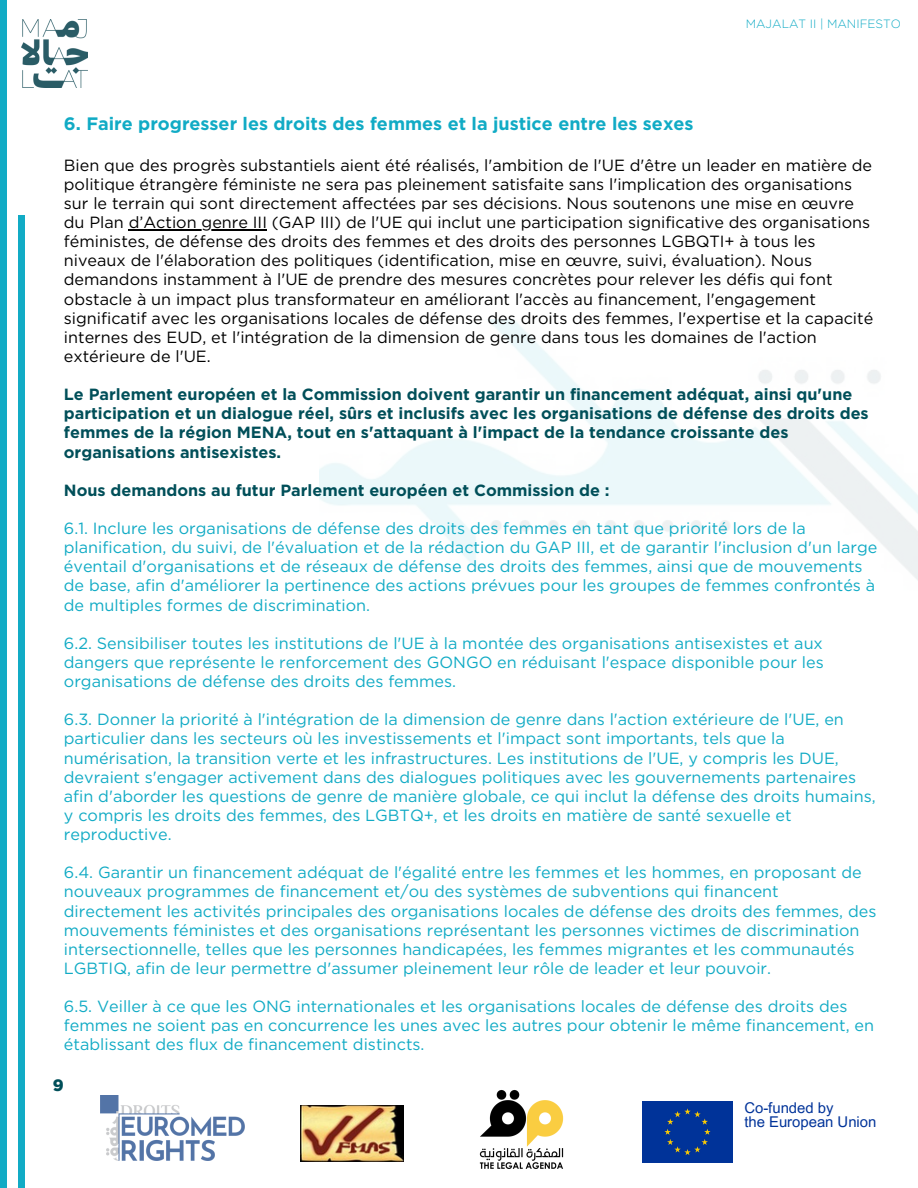
<style>
.page{position:relative;width:918px;height:1188px;background:#fff}
.page>*{position:absolute;margin:0;border:0;box-sizing:border-box;transform-origin:0 0}
.t1{font:700 18px "Gotham";color:#11abc5}
.t2{font:900 16.5px "Gotham";color:#004f59}
.t3{font:16.2px/19.2px "Gotham";color:#11abc5}
.t4{font:16.2px/19.2px "Gotham";color:#000}
.t5{font:700 16.2px/19.2px "Gotham";color:#004f59}
.t6{font:14.85px/14px "Arial MT Pro";color:#039}
.t7{font:300 12px "Gotham";color:#11abc5}
</style>
<div class="page">
<img style="left:22px;top:19px;width:66px;height:69px">
<div style="left:18px;top:216px;width:7px;height:972px;background:#11abc5"></div>
<div style="left:0;top:0;width:7px;height:1188px;background:#11abc5"></div>
<img style="left:100px;top:1095px;width:144px;height:65px">
<img style="left:301px;top:1105px;width:102px;height:56px">
<img style="left:479px;top:1090px;width:85px;height:79px">
<div style="left:643px;top:1101px;width:90px;height:61px;background:#039"></div>
<hr style="left:129px;top:229px;width:138px;height:1px;background:#000">
<p class="t7" style="left:746px;top:16px;width:157px">MAJALAT II | MANIFESTO</p>
<h2 class="t1" style="left:64px;top:113px;width:631px">6. Faire progresser les droits des femmes et la justice entre les sexes</h2>
<h3 class="t4" style="left:64px;top:155px;width:810px">Bien que des progrès substantiels aient été réalisés, l'ambition de l'UE d'être un leader en matière de politique étrangère féministe ne sera pas pleinement satisfaite sans l'implication des organisations sur le terrain qui sont directement affectées par ses décisions. Nous soutenons une mise en œuvre du Plan d’Action genre III (GAP III) de l'UE qui inclut une participation significative des organisations</h3>
<h3 class="t4" style="left:64px;top:232px;width:811px">féministes, de défense des droits des femmes et des droits des personnes LGBQTI+ à tous les niveaux de l'élaboration des politiques (identification, mise en œuvre, suivi, évaluation). Nous demandons instamment à l'UE de prendre des mesures concrètes pour relever les défis qui font obstacle à un impact plus transformateur en améliorant l'accès au financement, l'engagement significatif avec les organisations locales de défense des droits des femmes, l'expertise et la capacité internes des EUD, et l'intégration de la dimension de genre dans tous les domaines de l'action extérieure de l'UE.</h3>
<h3 class="t5" style="left:64px;top:385px;width:806px">Le Parlement européen et la Commission doivent garantir un financement adéquat, ainsi qu'une participation et un dialogue réel, sûrs et inclusifs avec les organisations de défense des droits des femmes de la région MENA, tout en s'attaquant à l'impact de la tendance croissante des organisations antisexistes.</h3>
<h3 class="t5" style="left:64px;top:480px;width:547px">Nous demandons au futur Parlement européen et Commission de :</h3>
<h3 class="t3" style="left:64px;top:519px;width:815px">6.1. Inclure les organisations de défense des droits des femmes en tant que priorité lors de la planification, du suivi, de l'évaluation et de la rédaction du GAP III, et de garantir l'inclusion d'un large</h3>
<h3 class="t3" style="left:64px;top:557px;width:813px">éventail d'organisations et de réseaux de défense des droits des femmes, ainsi que de mouvements de base, afin d'améliorer la pertinence des actions prévues pour les groupes de femmes confrontés à de multiples formes de discrimination.</h3>
<h3 class="t3" style="left:64px;top:633px;width:761px">6.2. Sensibiliser toutes les institutions de l'UE à la montée des organisations antisexistes et aux dangers que représente le renforcement des GONGO en réduisant l'espace disponible pour les</h3>
<h3 class="t3" style="left:64px;top:672px;width:394px">organisations de défense des droits des femmes.</h3>
<h3 class="t3" style="left:64px;top:710px;width:782px">6.3. Donner la priorité à l'intégration de la dimension de genre dans l'action extérieure de l'UE, en particulier dans les secteurs où les investissements et l'impact sont importants, tels que la</h3>
<p class="t3" style="left:64px;top:748px;width:813px">numérisation, la transition verte et les infrastructures. Les institutions de l'UE, y compris les DUE, devraient s'engager activement dans des dialogues politiques avec les gouvernements partenaires afin d'aborder les questions de genre de manière globale, ce qui inclut la défense des droits humains, y compris les droits des femmes, des LGBTQ+, et les droits en matière de santé sexuelle et reproductive.</p>
<p class="t3" style="left:64px;top:863px;width:800px">6.4. Garantir un financement adéquat de l'égalité entre les femmes et les hommes, en proposant de nouveaux programmes de financement et/ou des systèmes de subventions qui financent</p>
<p class="t3" style="left:64px;top:901px;width:814px">directement les activités principales des organisations locales de défense des droits des femmes, des mouvements féministes et des organisations représentant les personnes victimes de discrimination intersectionnelle, telles que les personnes handicapées, les femmes migrantes et les communautés LGBTIQ, afin de leur permettre d'assumer pleinement leur rôle de leader et leur pouvoir.</p>
<p class="t3" style="left:64px;top:997px;width:812px">6.5. Veiller à ce que les ONG internationales et les organisations locales de défense des droits des femmes ne soient pas en concurrence les unes avec les autres pour obtenir le même financement, en</p>
<p class="t3" style="left:64px;top:1035px;width:362px">établissant des flux de financement distincts.</p>
<p class="t2" style="left:53px;top:1075px;width:12px">9</p>
<p class="t6" style="left:744px;top:1103px;width:134px">Co-funded by<br>the European Union</p>
</div>
